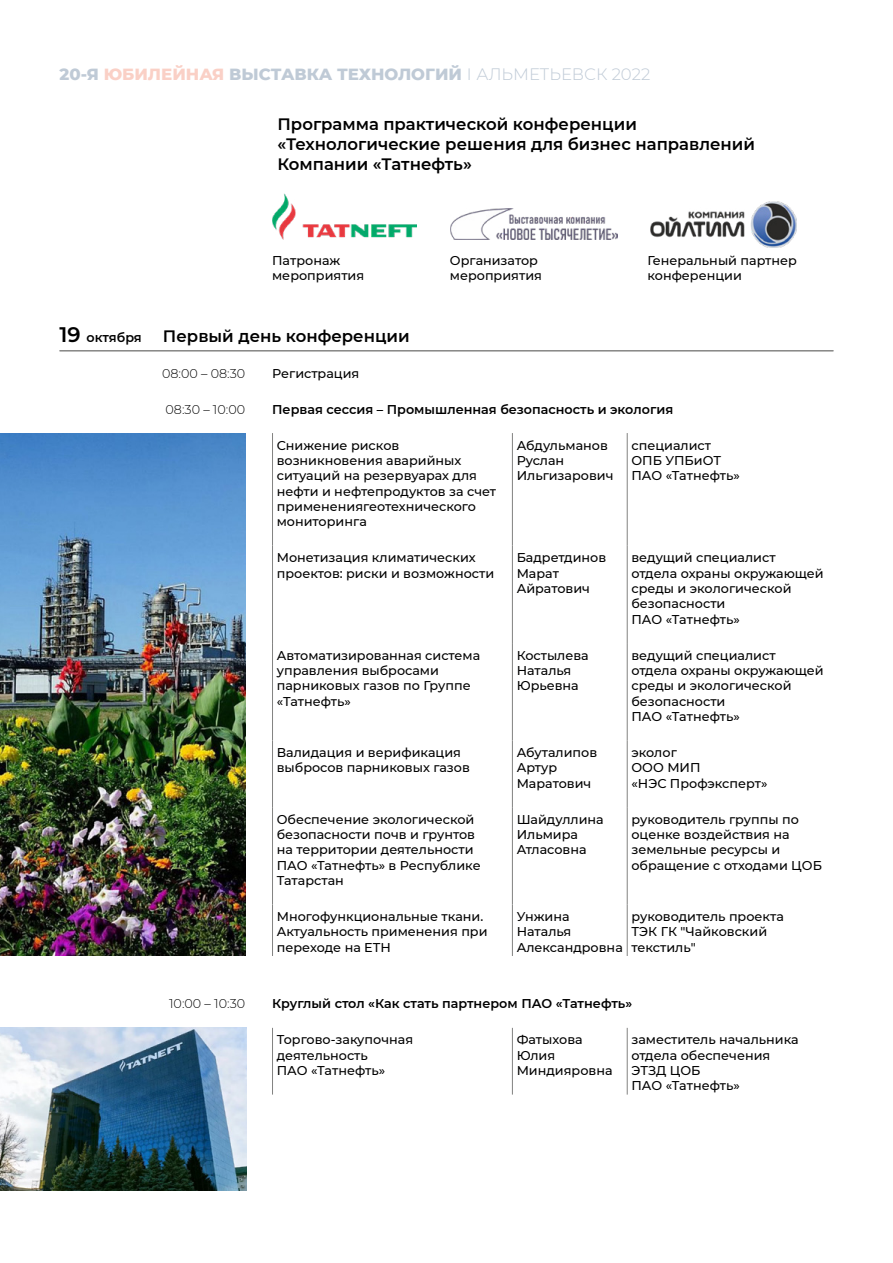
<style>
.page{position:relative;width:893px;height:1263px;background:#fff}
.page>*{position:absolute;margin:0;border:0;box-sizing:border-box;transform-origin:0 0}
.t1{font:600 16.5px/19.8px "Montserrat";color:#000}
.t2{font:800 16.5px "Montserrat";color:#bfcad6}
.t3{font:500 12.75px/15.3px "Montserrat";color:#000}
.t4{font:600 12.75px "Montserrat";color:#000}
.t5{font:300 12.75px "Montserrat";color:#000}
.s1{color:#fad0c6}
.s2{font-weight:300}
.s3{font-size:21px}
.s4{font-weight:600;color:#fff}
</style>
<div class="page">
<hr style="left:60px;top:350px;width:773px;height:1px;background:#828281">
<hr style="left:60px;top:351px;width:773px;height:1px;background:#828281">
<hr style="left:272px;top:433px;width:1px;height:113px;background:#828281">
<hr style="left:512px;top:433px;width:1px;height:113px;background:#828281">
<hr style="left:627px;top:433px;width:1px;height:113px;background:#828281">
<hr style="left:272px;top:546px;width:1px;height:97px;background:#828281">
<hr style="left:512px;top:546px;width:1px;height:97px;background:#828281">
<hr style="left:627px;top:546px;width:1px;height:97px;background:#828281">
<hr style="left:272px;top:643px;width:1px;height:97px;background:#828281">
<hr style="left:512px;top:643px;width:1px;height:97px;background:#828281">
<hr style="left:627px;top:643px;width:1px;height:97px;background:#828281">
<hr style="left:272px;top:740px;width:1px;height:67px;background:#828281">
<hr style="left:512px;top:740px;width:1px;height:67px;background:#828281">
<hr style="left:627px;top:740px;width:1px;height:67px;background:#828281">
<hr style="left:272px;top:807px;width:1px;height:97px;background:#828281">
<hr style="left:512px;top:807px;width:1px;height:97px;background:#828281">
<hr style="left:627px;top:807px;width:1px;height:97px;background:#828281">
<hr style="left:272px;top:904px;width:1px;height:52px;background:#828281">
<hr style="left:512px;top:904px;width:1px;height:52px;background:#828281">
<hr style="left:627px;top:904px;width:1px;height:52px;background:#828281">
<hr style="left:272px;top:1028px;width:1px;height:66px;background:#828281">
<hr style="left:512px;top:1028px;width:1px;height:66px;background:#828281">
<hr style="left:627px;top:1028px;width:1px;height:66px;background:#828281">
<img style="left:0;top:433px;width:245px;height:523px">
<img style="left:0;top:1028px;width:247px;height:163px">
<img style="left:650px;top:201px;width:146px;height:46px">
<img style="left:272px;top:194px;width:145px;height:46px">
<img style="left:450px;top:208px;width:167px;height:32px">
<p class="t2" style="left:60px;top:62px;width:592px">20-Я <span class="s1">ЮБИЛЕЙНАЯ</span> ВЫСТАВКА ТЕХНОЛОГИЙ <span class="s2">I АЛЬМЕТЬЕВСК 2022</span></p>
<p class="t1" style="left:277px;top:114px;width:479px">Программа практической конференции «Технологические решения для бизнес направлений<br>Компании «Татнефть»</p>
<p class="t3" style="left:272px;top:252px;width:94px">Патронаж мероприятия</p>
<p class="t3" style="left:450px;top:252px;width:94px">Организатор мероприятия</p>
<p class="t3" style="left:647px;top:252px;width:151px">Генеральный партнер конференции</p>
<p class="t4" style="left:60px;top:328px;width:84px"><span class="s3">19</span> октября</p>
<p class="t1" style="left:163px;top:326px;width:248px">Первый день конференции</p>
<p class="t5" style="left:162px;top:365px;width:85px">08:00 – 08:30</p>
<p class="t5" style="left:166px;top:401px;width:81px">08:30 – 10:00</p>
<p class="t5" style="left:94px;top:995px;width:153px"><span class="s4">18 октября</span> 10:00 – 10:30</p>
<p class="t3" style="left:272px;top:365px;width:89px">Регистрация</p>
<p class="t4" style="left:272px;top:400px;width:403px">Первая сессия – Промышленная безопасность и экология</p>
<p class="t3" style="left:277px;top:437px;width:221px">Снижение рисков возникновения аварийных ситуаций на резервуарах для нефти и нефтепродуктов за счет применениягеотехнического мониторинга</p>
<p class="t3" style="left:517px;top:437px;width:98px">Абдульманов<br>Руслан<br>Ильгизарович</p>
<p class="t3" style="left:631px;top:437px;width:110px">специалист<br>ОПБ УПБиОТ<br>ПАО «Татнефть»</p>
<p class="t3" style="left:277px;top:550px;width:219px">Монетизация климатических проектов: риски и возможности</p>
<p class="t3" style="left:517px;top:550px;width:91px">Бадретдинов<br>Марат<br>Айратович</p>
<p class="t3" style="left:631px;top:550px;width:194px">ведущий специалист отдела охраны окружающей среды и экологической безопасности<br>ПАО «Татнефть»</p>
<p class="t3" style="left:277px;top:647px;width:205px">Автоматизированная система управления выбросами парниковых газов по Группе «Татнефть»</p>
<p class="t3" style="left:517px;top:647px;width:74px">Костылева<br>Наталья<br>Юрьевна</p>
<p class="t3" style="left:631px;top:647px;width:194px">ведущий специалист отдела охраны окружающей среды и экологической безопасности<br>ПАО «Татнефть»</p>
<p class="t3" style="left:277px;top:744px;width:195px">Валидация и верификация выбросов парниковых газов</p>
<p class="t3" style="left:517px;top:744px;width:82px">Абуталипов<br>Артур<br>Маратович</p>
<p class="t3" style="left:631px;top:744px;width:137px">эколог<br>ООО МИП<br>«НЭС Профэксперт»</p>
<p class="t3" style="left:277px;top:811px;width:205px">Обеспечение экологической безопасности почв и грунтов на территории деятельности<br>ПАО «Татнефть» в Республике<br>Татарстан</p>
<p class="t3" style="left:517px;top:811px;width:89px">Шайдуллина<br>Ильмира<br>Атласовна</p>
<p class="t3" style="left:631px;top:811px;width:192px">руководитель группы по оценке воздействия на земельные ресурсы и обращение с отходами ЦОБ</p>
<p class="t3" style="left:277px;top:908px;width:212px">Многофункциональные ткани.<br>Актуальность применения при переходе на ЕТН</p>
<p class="t3" style="left:517px;top:908px;width:108px">Унжина<br>Наталья<br>Александровна</p>
<p class="t3" style="left:631px;top:908px;width:154px">руководитель проекта<br>ТЭК ГК "Чайковский текстиль"</p>
<p class="t4" style="left:272px;top:994px;width:362px">Круглый стол «Как стать партнером ПАО «Татнефть»</p>
<p class="t3" style="left:277px;top:1032px;width:138px">Торгово-закупочная деятельность<br>ПАО «Татнефть»</p>
<p class="t3" style="left:517px;top:1032px;width:97px">Фатыхова<br>Юлия<br>Миндияровна</p>
<p class="t3" style="left:631px;top:1032px;width:169px">заместитель начальника отдела обеспечения<br>ЭТЗД ЦОБ<br>ПАО «Татнефть»</p>
</div>
